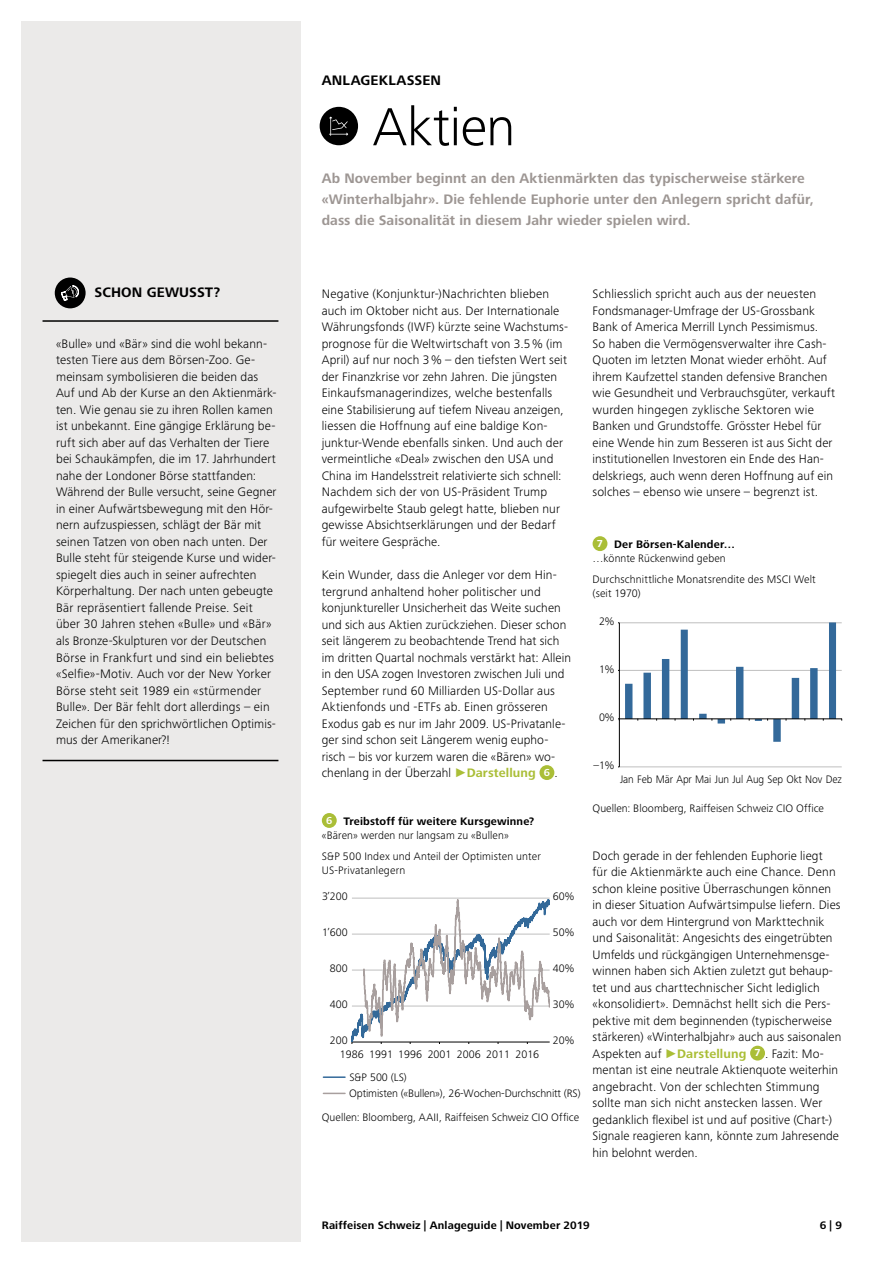
<style>
.page{position:relative;width:893px;height:1263px;background:#fff}
.page>*{position:absolute;margin:0;border:0;box-sizing:border-box;transform-origin:0 0}
.t1{font:300 55.5px "Frutiger Next Pro";letter-spacing:-.01em;color:#000}
.t2{font:700 14.25px/21px "Frutiger Next Pro";letter-spacing:.005em;color:#9d9693}
.t3{font:700 14.25px "Frutiger Next Pro";letter-spacing:.01em;color:#000}
.t4{font:300 12.75px/16.5px "Frutiger Next Pro";letter-spacing:.01em;color:#000}
.t5{font:300 11.25px/14.2px "Frutiger Next Pro";letter-spacing:.005em;color:#000}
.t6{font:700 11.25px "Frutiger Next Pro";letter-spacing:.015em;color:#000}
.t7{font:300 11.25px "Frutiger Next Pro";letter-spacing:.005em;color:#000;scale:.95 1}
.s1{font-family:"Arial";font-weight:400;color:#aabe37}
.s2{font-weight:700;color:#aabe37}
.s3{font-weight:700;font-size:10.5px;color:#fff}
.s4{font-weight:700}
</style>
<div class="page">
<div style="left:21px;top:21px;width:279px;height:1221px;background:#ebeae9"></div>
<div style="left:539px;top:765px;width:15px;height:15px;background:#aabe37;border-radius:50%"></div>
<div style="left:750px;top:1046px;width:15px;height:14px;background:#aabe37;border-radius:50%"></div>
<div style="left:320px;top:107px;width:38px;height:38px;background:#000;border-radius:50%"></div>
<svg style="left:329px;top:117px;width:19px;height:19px"></svg>
<div style="left:322px;top:813px;width:15px;height:15px;background:#aabe37;border-radius:50%"></div>
<hr style="left:323px;top:1076px;width:22px;height:2px;background:#33699a">
<svg style="left:323px;top:1093px;width:22px;height:1px"></svg>
<hr style="left:352px;top:1006px;width:198px;height:1px;background:#bfbfbf">
<hr style="left:352px;top:970px;width:198px;height:1px;background:#bfbfbf">
<hr style="left:352px;top:934px;width:198px;height:1px;background:#bfbfbf">
<hr style="left:352px;top:898px;width:198px;height:1px;background:#bfbfbf">
<hr style="left:352px;top:1042px;width:198px;height:1px;background:#000">
<svg style="left:352px;top:899px;width:197px;height:145px"></svg>
<div style="left:593px;top:536px;width:14px;height:15px;background:#aabe37;border-radius:50%"></div>
<hr style="left:619px;top:767px;width:223px;height:1px;background:#bfbfbf">
<hr style="left:619px;top:623px;width:1px;height:144px;background:#000">
<svg style="left:618px;top:622px;width:224px;height:120px"></svg>
<hr style="left:43px;top:320px;width:235px;height:2px;background:#000">
<hr style="left:43px;top:760px;width:235px;height:1px;background:#000">
<div style="left:55px;top:278px;width:31px;height:30px;background:#000;border-radius:50%"></div>
<svg style="left:61px;top:286px;width:18px;height:14px"></svg>
<p class="t3" style="left:94px;top:285px;width:127px">SCHON GEWUSST?</p>
<p class="t4" style="left:56px;top:335px;width:222px">«Bulle» und «Bär» sind die wohl bekann&shy;testen Tiere aus dem Börsen-Zoo. Ge&shy;meinsam symbolisieren die beiden das Auf und Ab der Kurse an den Aktienmärk&shy;ten. Wie genau sie zu ihren Rollen kamen ist unbekannt. Eine gängige Erklärung be&shy;ruft sich aber auf das Verhalten der Tiere bei Schaukämpfen, die im 17. Jahrhundert nahe der Londoner Börse stattfanden:<br>Während der Bulle versucht, seine Gegner in einer Aufwärtsbewegung mit den Hör&shy;nern aufzuspiessen, schlägt der Bär mit seinen Tatzen von oben nach unten. Der Bulle steht für steigende Kurse und wider&shy;spiegelt dies auch in seiner aufrechten Körperhaltung. Der nach unten gebeugte Bär repräsentiert fallende Preise. Seit über 30 Jahren stehen «Bulle» und «Bär» als Bronze-Skulpturen vor der Deutschen Börse in Frankfurt und sind ein beliebtes «Selfie»-Motiv. Auch vor der New Yorker Börse steht seit 1989 ein «stürmender Bulle». Der Bär fehlt dort allerdings – ein Zeichen für den sprichwörtlichen Optimis&shy;mus der Amerikaner?!</p>
<p class="t3" style="left:322px;top:72px;width:121px">ANLAGEKLASSEN</p>
<h1 class="t1" style="left:373px;top:95px;width:144px">Aktien</h1>
<p class="t2" style="left:322px;top:167px;width:494px">Ab November beginnt an den Aktienmärkten das typischerweise stärkere «Winterhalbjahr». Die fehlende Euphorie unter den Anlegern spricht dafür, dass die Saisonalität in diesem Jahr wieder spielen wird.</p>
<p class="t4" style="left:322px;top:286px;width:248px">Negative (Konjunktur-)Nachrichten blieben auch im Oktober nicht aus. Der Internationale Währungsfonds (IWF) kürzte seine Wachstums&shy;prognose für die Weltwirtschaft von 3.5% (im April) auf nur noch 3% – den tiefsten Wert seit der Finanzkrise vor zehn Jahren. Die jüngsten Einkaufsmanagerindizes, welche bestenfalls eine Stabilisierung auf tiefem Niveau anzeigen, liessen die Hoffnung auf eine baldige Kon&shy;junktur-Wende ebenfalls sinken. Und auch der vermeintliche «Deal» zwischen den USA und China im Handelsstreit relativierte sich schnell:<br>Nachdem sich der von US-Präsident Trump aufgewirbelte Staub gelegt hatte, blieben nur gewisse Absichtserklärungen und der Bedarf für weitere Gespräche.</p>
<p class="t4" style="left:322px;top:566px;width:251px">Kein Wunder, dass die Anleger vor dem Hin&shy;tergrund anhaltend hoher politischer und konjunktureller Unsicherheit das Weite suchen und sich aus Aktien zurückziehen. Dieser schon seit längerem zu beobachtende Trend hat sich im dritten Quartal nochmals verstärkt hat: Allein in den USA zogen Investoren zwischen Juli und September rund 60 Milliarden US-Dollar aus Aktienfonds und -ETFs ab. Einen grösseren Exodus gab es nur im Jahr 2009. US-Privatanle&shy;ger sind schon seit Längerem wenig eupho&shy;risch – bis vor kurzem waren die «Bären» wo&shy;chenlang in der Überzahl <span class="s1">►</span><span class="s2">Darstellung</span> <span class="s3">6</span> .</p>
<p class="t5" style="left:322px;top:814px;width:214px;text-indent:4px"><span class="s3">6</span> <span class="s4">Treibstoff für weitere Kursgewinne? </span>«Bären» werden nur langsam zu «Bullen»</p>
<p class="t5" style="left:322px;top:849px;width:220px">S&amp;P 500 Index und Anteil der Optimisten unter<br>US-Privatanlegern</p>
<p class="t5" style="left:322px;top:889px;width:27px">3’200</p>
<p class="t5" style="left:553px;top:889px;width:23px">60%</p>
<p class="t5" style="left:322px;top:925px;width:27px">1’600</p>
<p class="t5" style="left:553px;top:925px;width:23px">50%</p>
<p class="t5" style="left:330px;top:961px;width:19px">800</p>
<p class="t5" style="left:553px;top:961px;width:23px">40%</p>
<p class="t5" style="left:330px;top:997px;width:19px">400</p>
<p class="t5" style="left:553px;top:997px;width:23px">30%</p>
<p class="t5" style="left:330px;top:1033px;width:19px">200</p>
<p class="t5" style="left:553px;top:1033px;width:23px">20%</p>
<p class="t5" style="left:340px;top:1047px;width:201px">1986 1991 1996 2001 2006 2011 2016</p>
<p class="t5" style="left:349px;top:1069px;width:233px;line-height:16.2px">S&amp;P 500 (LS)<br>Optimisten («Bullen»), 26-Wochen-Durchschnitt (RS)</p>
<p class="t5" style="left:322px;top:1110px;width:259px">Quellen: Bloomberg, AAII, Raiffeisen Schweiz CIO Office</p>
<p class="t4" style="left:592px;top:286px;width:244px">Schliesslich spricht auch aus der neuesten Fondsmanager-Umfrage der US-Grossbank Bank of America Merrill Lynch Pessimismus.<br>So haben die Vermögensverwalter ihre Cash-Quoten im letzten Monat wieder erhöht. Auf ihrem Kaufzettel standen defensive Branchen wie Gesundheit und Verbrauchsgüter, verkauft wurden hingegen zyklische Sektoren wie Banken und Grundstoffe. Grösster Hebel für eine Wende hin zum Besseren ist aus Sicht der institutionellen Investoren ein Ende des Han&shy;delskriegs, auch wenn deren Hoffnung auf ein solches – ebenso wie unsere – begrenzt ist.</p>
<p class="t5" style="left:593px;top:537px;width:144px;text-indent:4px"><span class="s3">7</span> <span class="s4">Der Börsen-Kalender… </span>…könnte Rückenwind geben</p>
<p class="t5" style="left:593px;top:572px;width:225px">Durchschnittliche Monatsrendite des MSCI Welt (seit 1970)</p>
<p class="t5" style="left:599px;top:614px;width:17px">2%</p>
<p class="t5" style="left:599px;top:662px;width:17px">1%</p>
<p class="t5" style="left:599px;top:710px;width:17px">0%</p>
<p class="t5" style="left:593px;top:758px;width:23px">–1%</p>
<p class="t7" style="left:620px;top:773px;width:235px">Jan Feb Mär Apr Mai Jun Jul Aug Sep Okt Nov Dez</p>
<p class="t5" style="left:592px;top:801px;width:233px">Quellen: Bloomberg, Raiffeisen Schweiz CIO Office</p>
<p class="t4" style="left:592px;top:847px;width:250px">Doch gerade in der fehlenden Euphorie liegt<br>für die Aktienmärkte auch eine Chance. Denn schon kleine positive Überraschungen können in dieser Situation Aufwärtsimpulse liefern. Dies auch vor dem Hintergrund von Markttechnik und Saisonalität: Angesichts des eingetrübten Umfelds und rückgängigen Unternehmensge&shy;winnen haben sich Aktien zuletzt gut behaup&shy;tet und aus charttechnischer Sicht lediglich «konsolidiert». Demnächst hellt sich die Pers&shy;pektive mit dem beginnenden (typischerweise stärkeren) «Winterhalbjahr» auch aus saisonalen Aspekten auf <span class="s1">►</span><span class="s2">Darstellung</span> <span class="s3">7</span> . Fazit: Mo&shy;mentan ist eine neutrale Aktienquote weiterhin angebracht. Von der schlechten Stimmung sollte man sich nicht anstecken lassen. Wer gedanklich flexibel ist und auf positive (Chart-)<br>Signale reagieren kann, könnte zum Jahresende hin belohnt werden.</p>
<p class="t6" style="left:322px;top:1219px;width:269px">Raiffeisen Schweiz | Anlageguide | November 2019</p>
<p class="t6" style="left:820px;top:1219px;width:24px">6 | 9</p>
</div>
